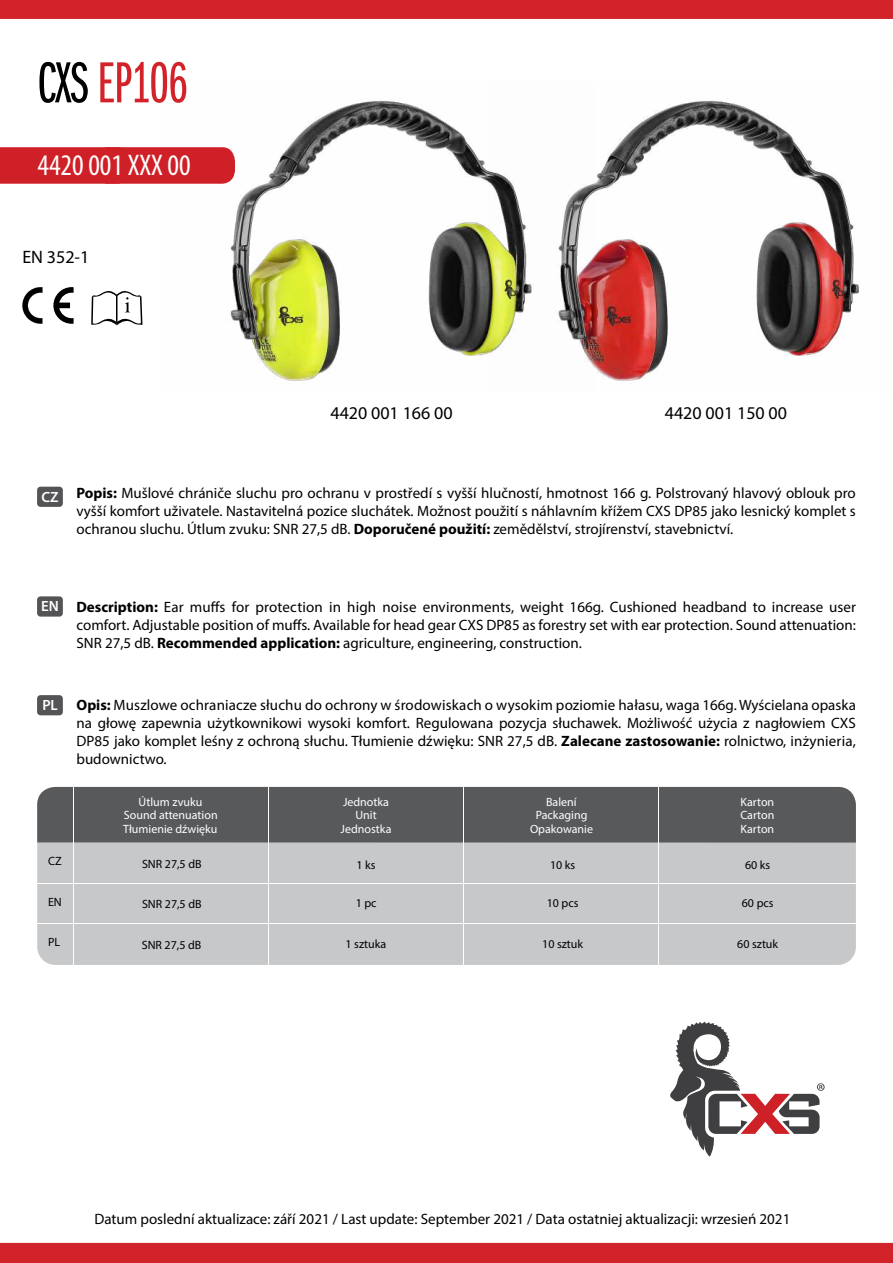
<style>
.page{position:relative;width:893px;height:1263px;background:#fff}
.page>*{position:absolute;margin:0;border:0;box-sizing:border-box;transform-origin:0 0}
.t1{font:60px "Franklin Got Itc DOT Boo Ext Com";letter-spacing:-.01em;color:#d2232a}
.t2{font:condensed 30px "Myriad Pro";color:#fff}
.t3{font:18px "Myriad Pro";color:#000}
.t4{font:15px/18px "Myriad Pro";color:#000;text-align:justify}
.t5{font:600 14.85px "Myriad Pro";color:#fff}
.t6{font:12px "Myriad Pro";color:#fff}
.t7{font:12px "Myriad Pro";color:#000}
.s1{color:#000}
.s2{font-weight:700}
</style>
<div class="page">
<img style="left:230px;top:100px;width:258px;height:281px">
<img style="left:488px;top:100px;width:372px;height:281px">
<svg style="left:670px;top:1022px;width:155px;height:135px"></svg>
<div style="left:0;top:0;width:893px;height:19px;background:#d2232a"></div>
<div style="left:0;top:1243px;width:893px;height:20px;background:#d2232a"></div>
<svg style="left:91px;top:291px;width:51px;height:34px"></svg>
<svg style="left:22px;top:287px;width:21px;height:37px"></svg>
<svg style="left:53px;top:287px;width:21px;height:37px"></svg>
<div style="left:0;top:147px;width:235px;height:37px;background:#cf2027"></div>
<div style="left:37px;top:487px;width:26px;height:20px;background:#545456;border-radius:3px"></div>
<div style="left:37px;top:596px;width:26px;height:21px;background:#545456;border-radius:3px"></div>
<div style="left:37px;top:695px;width:26px;height:20px;background:#545456;border-radius:3px"></div>
<div style="left:37px;top:787px;width:819px;height:178px;background:#c7c8ca;border-radius:18px"></div>
<div style="left:37px;top:787px;width:819px;height:55px;background:#58595b"></div>
<hr style="left:73px;top:787px;width:1px;height:178px;background:#fff">
<hr style="left:37px;top:923px;width:819px;height:1px;background:#fff">
<hr style="left:37px;top:883px;width:819px;height:1px;background:#fff">
<hr style="left:268px;top:787px;width:1px;height:178px;background:#fff">
<hr style="left:659px;top:787px;width:1px;height:178px;background:#fff">
<hr style="left:463px;top:787px;width:1px;height:178px;background:#fff">
<h1 class="t1" style="left:37px;top:51px;width:152px"><span class="s1">CXS</span> EP106</h1>
<h2 class="t2" style="left:38px;top:147px;width:155px">4420 001 XXX 00</h2>
<p class="t3" style="left:22px;top:246px;width:68px">EN 352-1</p>
<p class="t3" style="left:330px;top:401px;width:124px">4420 001 166 00</p>
<p class="t3" style="left:665px;top:401px;width:124px">4420 001 150 00</p>
<p class="t5" style="left:42px;top:487px;width:19px">CZ</p>
<p class="t4" style="left:77px;top:484px;width:781px"><span class="s2">Popis:</span> Mušlové chrániče sluchu pro ochranu v prostředí s vyšší hlučností, hmotnost 166 g. Polstrovaný hlavový oblouk pro vyšší komfort uživatele. Nastavitelná pozice sluchátek. Možnost použití s náhlavním křížem CXS DP85 jako lesnický komplet s ochranou sluchu. Útlum zvuku: SNR 27,5 dB. <span class="s2">Doporučené použití:</span> zemědělství, strojírenství, stavebnictví.</p>
<p class="t5" style="left:41px;top:597px;width:19px">EN</p>
<p class="t4" style="left:77px;top:597px;width:781px"><span class="s2">Description:</span> Ear muffs for protection in high noise environments, weight 166g. Cushioned headband to increase user comfort. Adjustable position of muffs. Available for head gear CXS DP85 as forestry set with ear protection. Sound attenuation:<br>SNR 27,5 dB. <span class="s2">Recommended application:</span> agriculture, engineering, construction.</p>
<p class="t5" style="left:42px;top:696px;width:17px">PL</p>
<p class="t4" style="left:77px;top:696px;width:781px"><span class="s2">Opis:</span> Muszlowe ochraniacze słuchu do ochrony w środowiskach o wysokim poziomie hałasu, waga 166g. Wyścielana opaska na głowę zapewnia użytkownikowi wysoki komfort. Regulowana pozycja słuchawek. Możliwość użycia z nagłowiem CXS DP85 jako komplet leśny z ochroną słuchu. Tłumienie dźwięku: SNR 27,5 dB. <span class="s2">Zalecane zastosowanie:</span> rolnictwo, inżynieria, budownictwo.</p>
<p class="t6" style="left:139px;top:794px;width:65px">Útlum zvuku</p>
<p class="t6" style="left:123px;top:821px;width:96px">Tłumienie dźwięku</p>
<p class="t6" style="left:124px;top:808px;width:95px">Sound attenuation</p>
<p class="t6" style="left:343px;top:794px;width:48px">Jednotka</p>
<p class="t6" style="left:341px;top:821px;width:52px">Jednostka</p>
<p class="t6" style="left:355px;top:808px;width:23px">Unit</p>
<p class="t6" style="left:546px;top:794px;width:32px">Balení</p>
<p class="t6" style="left:530px;top:821px;width:65px">Opakowanie</p>
<p class="t6" style="left:536px;top:808px;width:53px">Packaging</p>
<p class="t6" style="left:740px;top:794px;width:35px">Karton</p>
<p class="t6" style="left:740px;top:821px;width:35px">Karton</p>
<p class="t6" style="left:740px;top:808px;width:36px">Carton</p>
<p class="t7" style="left:48px;top:854px;width:15px">CZ</p>
<p class="t7" style="left:142px;top:856px;width:61px">SNR 27,5 dB</p>
<p class="t7" style="left:745px;top:858px;width:27px">60 ks</p>
<p class="t7" style="left:356px;top:858px;width:21px">1 ks</p>
<p class="t7" style="left:550px;top:858px;width:27px">10 ks</p>
<p class="t7" style="left:48px;top:894px;width:15px">EN</p>
<p class="t7" style="left:142px;top:896px;width:61px">SNR 27,5 dB</p>
<p class="t7" style="left:356px;top:896px;width:22px">1 pc</p>
<p class="t7" style="left:547px;top:896px;width:33px">10 pcs</p>
<p class="t7" style="left:742px;top:896px;width:33px">60 pcs</p>
<p class="t7" style="left:48px;top:935px;width:14px">PL</p>
<p class="t7" style="left:142px;top:937px;width:61px">SNR 27,5 dB</p>
<p class="t7" style="left:346px;top:937px;width:42px">1 sztuka</p>
<p class="t7" style="left:542px;top:937px;width:42px">10 sztuk</p>
<p class="t7" style="left:737px;top:937px;width:42px">60 sztuk</p>
<p class="t4" style="left:94px;top:1209px;width:697px">Datum poslední aktualizace: září 2021 / Last update: September 2021 / Data ostatniej aktualizacji: wrzesień 2021</p>
</div>
